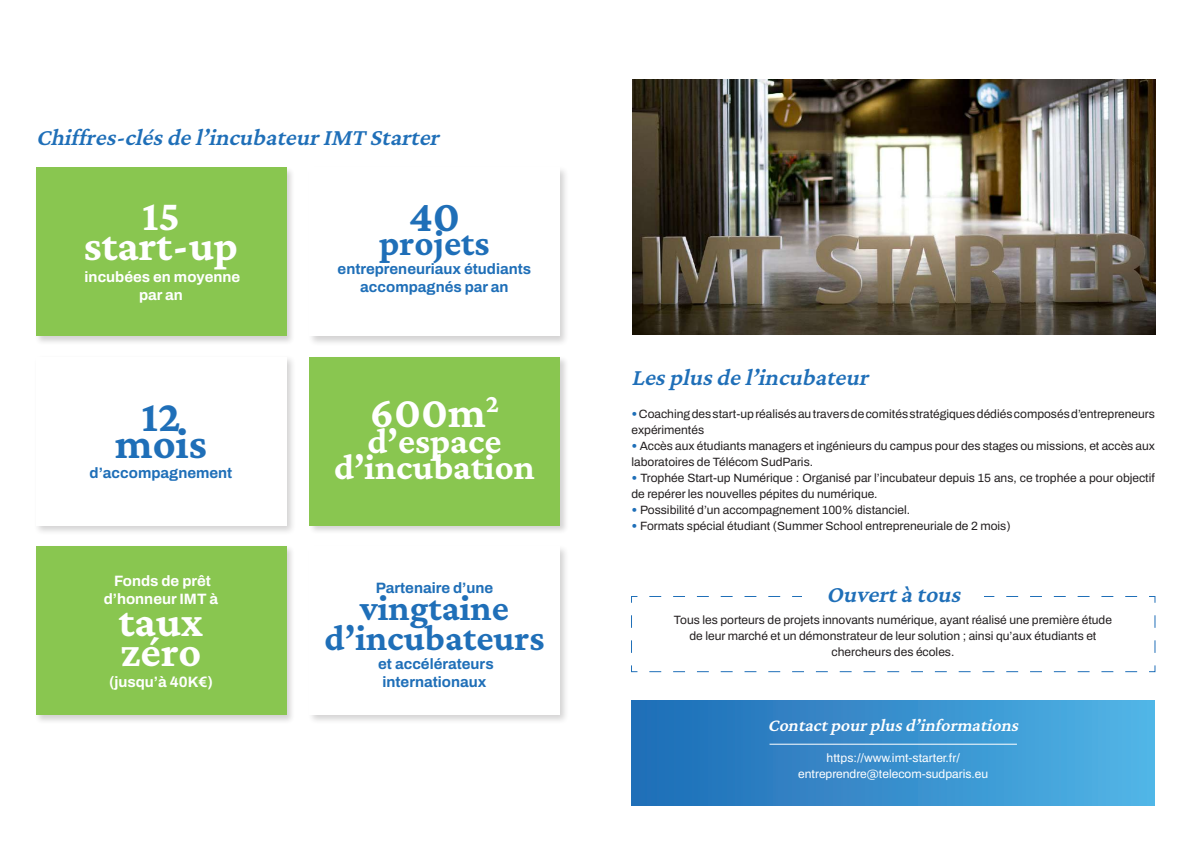
<style>
.page{position:relative;width:1191px;height:842px;background:#fff}
.page>*{position:absolute;margin:0;border:0;box-sizing:border-box;transform-origin:0 0}
.t1{font:45px "Crimson Pro";color:#1f6fb8}
.t2{font:44.5px "Crimson Pro";color:#fff}
.t3{font:44.3px "Crimson Pro";color:#1f6fb8}
.t4{font:43.9px "Crimson Pro";color:#fff}
.t5{font:37px/30px "Crimson Pro";color:#1f6fb8;text-align:center}
.t6{font:36.7px "Crimson Pro";color:#fff}
.t7{font:italic 24px "Crimson Pro";color:#1f6fb8}
.t8{font:italic 18px "Crimson Pro";color:#fff}
.t9{font:700 15px/18px "Archivo";color:#1f6fb8}
.t10{font:700 15px/18px "Archivo";color:#fff;text-align:center}
.t11{font:600 12px/16px "Archivo";color:#231f20}
.t12{font:600 12px/16px "Archivo";color:#fff;text-align:center}
.s1{color:#1f6fb8}
</style>
<div class="page">
<img style="left:632px;top:80px;width:523px;height:254px">
<div style="left:35px;top:166px;width:261px;height:180px;background:#231f20;opacity:.2"></div>
<div style="left:36px;top:167px;width:250px;height:169px;background:#89c650"></div>
<div style="left:35px;top:545px;width:261px;height:179px;background:#231f20;opacity:.2"></div>
<div style="left:36px;top:546px;width:250px;height:169px;background:#89c650"></div>
<div style="left:34px;top:355px;width:262px;height:181px;background:#231f20;opacity:.2"></div>
<div style="left:36px;top:357px;width:250px;height:168px;background:#fff"></div>
<div style="left:307px;top:165px;width:262px;height:181px;background:#231f20;opacity:.2"></div>
<div style="left:309px;top:167px;width:250px;height:169px;background:#fff"></div>
<div style="left:307px;top:544px;width:262px;height:181px;background:#231f20;opacity:.2"></div>
<div style="left:309px;top:546px;width:250px;height:169px;background:#fff"></div>
<div style="left:308px;top:355px;width:261px;height:180px;background:#231f20;opacity:.2"></div>
<div style="left:309px;top:357px;width:250px;height:168px;background:#89c650"></div>
<div style="left:631px;top:701px;width:524px;height:105px;background:linear-gradient(to right,#1f6cb5,#52b4e6)"></div>
<hr style="left:769px;top:744px;width:248px;height:1px;background:#fff">
<svg style="left:631px;top:596px;width:525px;height:77px"></svg>
<div style="left:802px;top:580px;width:182px;height:22px;background:#fff"></div>
<h3 class="t7" style="left:36px;top:122px;width:411px">Chiffres-clésdel’incubateurIMT Starter</h3>
<h3 class="t4" style="left:142px;top:188px;width:39px">15</h3>
<h3 class="t4" style="left:84px;top:218px;width:156px">start-up</h3>
<p class="t10" style="left:85px;top:268px;width:157px">incubées en moyenne par an</p>
<h3 class="t3" style="left:141px;top:388px;width:41px">12</h3>
<h3 class="t3" style="left:115px;top:415px;width:93px">mois</h3>
<p class="t9" style="left:90px;top:464px;width:144px">d’accompagnement</p>
<h1 class="t1" style="left:409px;top:188px;width:53px">40</h1>
<h3 class="t5" style="left:379px;top:228px;width:112px">projets</h3>
<p class="t9" style="left:338px;top:260px;width:195px;text-align:center">entrepreneuriaux étudiants accompagnés par an</p>
<h2 class="t2" style="left:370px;top:384px;width:131px">600m<sup>2</sup></h2>
<h3 class="t6" style="left:367px;top:418px;width:136px">d’espace</h3>
<h3 class="t6" style="left:334px;top:443px;width:202px">d’incubation</h3>
<p class="t10" style="left:104px;top:572px;width:116px">Fonds de prêt d’honneur IMT à</p>
<p class="t9" style="left:376px;top:579px;width:119px">Partenaire d’une</p>
<h3 class="t5" style="left:324px;top:592px;width:221px">vingtaine d’incubateurs</h3>
<h3 class="t4" style="left:119px;top:594px;width:86px">taux</h3>
<h3 class="t4" style="left:120px;top:624px;width:82px">zéro</h3>
<p class="t9" style="left:378px;top:654px;width:117px">et accélérateurs internationaux</p>
<p class="t10" style="left:109px;top:672px;width:105px">(jusqu’à 40K€)</p>
<h3 class="t7" style="left:631px;top:362px;width:244px">Lesplusdel’incubateur</h3>
<p class="t11" style="left:631px;top:406px;width:525px"><span class="s1">•</span> Coaching des start-up réalisés au travers de comités stratégiques dédiés composés d’entrepreneurs expérimentés</p>
<p class="t11" style="left:631px;top:438px;width:525px"><span class="s1">•</span> Accès aux étudiants managers et ingénieurs du campus pour des stages ou missions, et accès aux laboratoires de Télécom SudParis.</p>
<p class="t11" style="left:631px;top:470px;width:525px"><span class="s1">•</span> Trophée Start-up Numérique : Organisé par l’incubateur depuis 15 ans, ce trophée a pour objectif de repérer les nouvelles pépites du numérique.</p>
<p class="t11" style="left:631px;top:502px;width:280px"><span class="s1">•</span> Possibilité d’un accompagnement 100% distanciel.</p>
<p class="t11" style="left:631px;top:518px;width:380px"><span class="s1">•</span> Formats spécial étudiant (Summer School entrepreneuriale de 2 mois)</p>
<h3 class="t7" style="left:826px;top:578px;width:142px">Ouvertàtous</h3>
<p class="t11" style="left:674px;top:612px;width:439px;text-align:center">Tous les porteurs de projets innovants numérique, ayant réalisé une première étude de leur marché et un démonstrateur de leur solution ; ainsi qu’aux étudiants et chercheurs des écoles.</p>
<h3 class="t8" style="left:768px;top:714px;width:256px">Contact pourplusd’informations</h3>
<p class="t12" style="left:798px;top:750px;width:191px">https://www.imt-starter.fr/ entreprendre@telecom-sudparis.eu</p>
</div>
